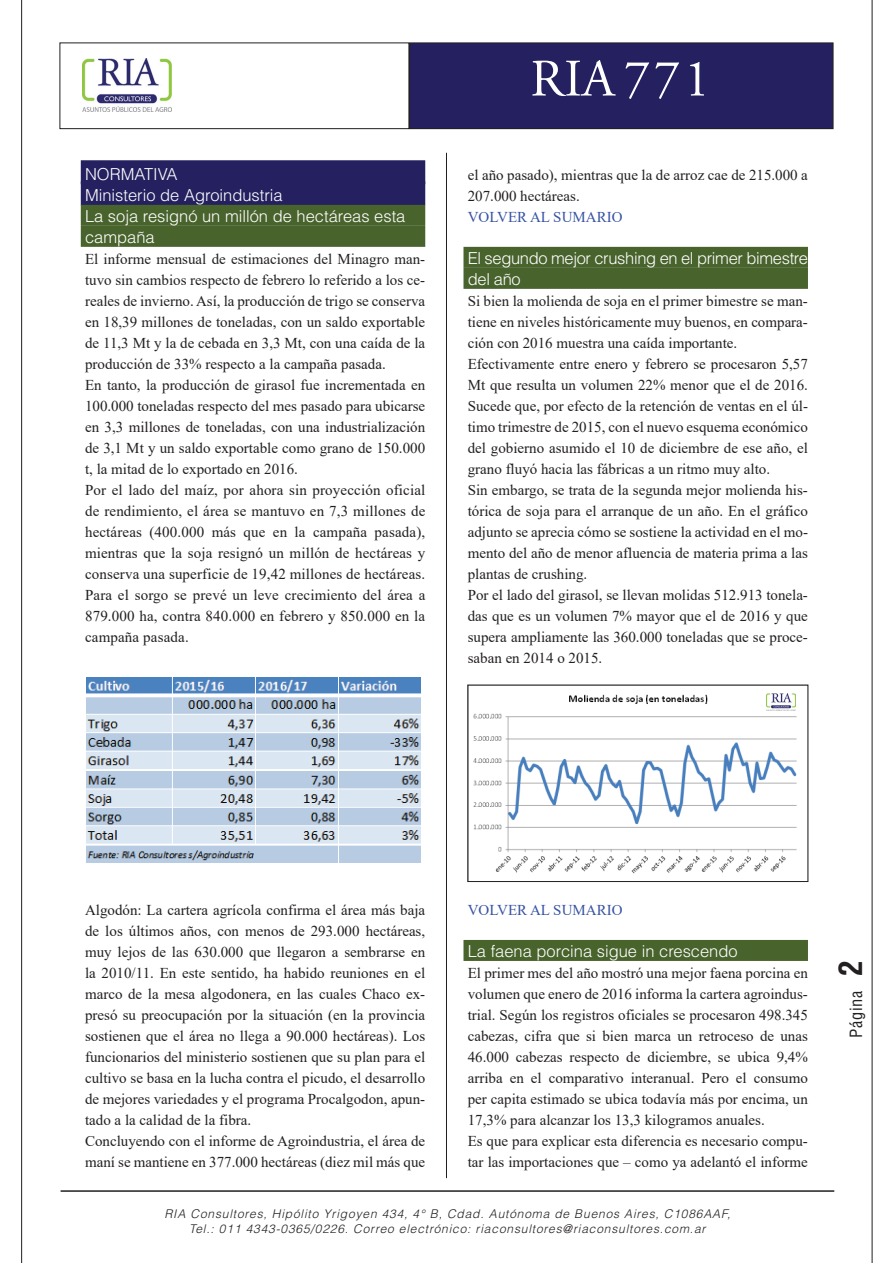
<style>
.page{position:relative;width:893px;height:1263px;background:#fff}
.page>*{position:absolute;margin:0;border:0;box-sizing:border-box;transform-origin:0 0}
.t1{font:52.5px "Adobe Garamond";letter-spacing:.07em;color:#fff}
.t2{font:700 condensed 31.5px "Helvetica LT Std";color:#231f20}
.t3{font:300 16.5px/21px "Helvetica LT Std";color:#fff}
.t4{font:300 16.5px/21px "Helvetica LT Std";letter-spacing:-.02em;color:#fff}
.t5{font:condensed 16.5px "Helvetica LT Std";letter-spacing:.04em;color:#231f20}
.t6{font:15px/21px "Times New Roman";color:#231f20}
.t7{font:15px "Times New Roman";color:#3853a3}
.t8{font:italic 300 12px/15px "Helvetica LT Std";letter-spacing:.07em;color:#231f20;text-align:center}
</style>
<div class="page">
<div style="left:410px;top:43px;width:423px;height:86px;background:#252161"></div>
<div style="left:409px;top:43px;width:424px;height:86px;border:1px solid #231f20"></div>
<div style="left:60px;top:43px;width:349px;height:86px;border:1px solid #231f20"></div>
<hr style="left:61px;top:1190px;width:773px;height:2px;background:#231f20">
<img style="left:83px;top:59px;width:89px;height:52px">
<hr style="left:446px;top:153px;width:1px;height:1025px;background:#231f20">
<hr style="left:21px;top:0;width:1px;height:1263px;background:#231f20">
<hr style="left:872px;top:0;width:1px;height:1263px;background:#231f20">
<div style="left:81px;top:160px;width:344px;height:24px;background:#252161"></div>
<div style="left:81px;top:181px;width:344px;height:24px;background:#252161"></div>
<div style="left:81px;top:205px;width:344px;height:21px;background:#49632d"></div>
<div style="left:81px;top:226px;width:344px;height:21px;background:#49632d"></div>
<div style="left:463px;top:247px;width:345px;height:21px;background:#49632d"></div>
<div style="left:463px;top:268px;width:345px;height:21px;background:#49632d"></div>
<div style="left:463px;top:940px;width:345px;height:21px;background:#49632d"></div>
<img style="left:86px;top:677px;width:335px;height:186px">
<img style="left:473px;top:693px;width:324px;height:181px">
<div style="left:467px;top:685px;width:341px;height:197px;border:1px solid #231f20"></div>
<img style="left:766px;top:693px;width:29px;height:17px">
<p class="t3" style="left:85px;top:163px;width:322px">NORMATIVA<br>Ministerio de Agroindustria<br>La soja resignó un millón de hectáreas esta campaña</p>
<p class="t6" style="left:85px;top:248px;width:342px">El informe mensual de estimaciones del Minagro man&shy;tuvo sin cambios respecto de febrero lo referido a los ce&shy;reales de invierno. Así, la producción de trigo se conserva en 18,39 millones de toneladas, con un saldo exportable de 11,3 Mt y la de cebada en 3,3 Mt, con una caída de la producción de 33% respecto a la campaña pasada.<br>En tanto, la producción de girasol fue incrementada en 100.000 toneladas respecto del mes pasado para ubicarse en 3,3 millones de toneladas, con una industrialización de 3,1 Mt y un saldo exportable como grano de 150.000 t, la mitad de lo exportado en 2016.<br>Por el lado del maíz, por ahora sin proyección oficial de rendimiento, el área se mantuvo en 7,3 millones de hectáreas (400.000 más que en la campaña pasada), mientras que la soja resignó un millón de hectáreas y conserva una superficie de 19,42 millones de hectáreas.<br>Para el sorgo se prevé un leve crecimiento del área a 879.000 ha, contra 840.000 en febrero y 850.000 en la campaña pasada.</p>
<h1 class="t1" style="left:530px;top:51px;width:181px">RIA771</h1>
<p class="t6" style="left:468px;top:164px;width:342px">el año pasado), mientras que la de arroz cae de 215.000 a<br>207.000 hectáreas.</p>
<p class="t7" style="left:468px;top:206px;width:156px">VOLVER AL SUMARIO</p>
<p class="t4" style="left:468px;top:247px;width:342px">El segundo mejor crushing en el primer bimestre del año</p>
<p class="t6" style="left:468px;top:290px;width:342px">Si bien la molienda de soja en el primer bimestre se man&shy;tiene en niveles históricamente muy buenos, en compara&shy;ción con 2016 muestra una caída importante.<br>Efectivamente entre enero y febrero se procesaron 5,57<br>Mt que resulta un volumen 22% menor que el de 2016.<br>Sucede que, por efecto de la retención de ventas en el úl&shy;timo trimestre de 2015, con el nuevo esquema económico del gobierno asumido el 10 de diciembre de ese año, el grano fluyó hacia las fábricas a un ritmo muy alto.<br>Sin embargo, se trata de la segunda mejor molienda his&shy;tórica de soja para el arranque de un año. En el gráfico adjunto se aprecia cómo se sostiene la actividad en el mo&shy;mento del año de menor afluencia de materia prima a las plantas de crushing.<br>Por el lado del girasol, se llevan molidas 512.913 tonela&shy;das que es un volumen 7% mayor que el de 2016 y que supera ampliamente las 360.000 toneladas que se proce&shy;saban en 2014 o 2015.</p>
<p class="t6" style="left:85px;top:899px;width:342px">Algodón: La cartera agrícola confirma el área más baja de los últimos años, con menos de 293.000 hectáreas, muy lejos de las 630.000 que llegaron a sembrarse en la 2010/11. En este sentido, ha habido reuniones en el marco de la mesa algodonera, en las cuales Chaco ex&shy;presó su preocupación por la situación (en la provincia sostienen que el área no llega a 90.000 hectáreas). Los funcionarios del ministerio sostienen que su plan para el cultivo se basa en la lucha contra el picudo, el desarrollo de mejores variedades y el programa Procalgodon, apun&shy;tado a la calidad de la fibra.<br>Concluyendo con el informe de Agroindustria, el área de maní se mantiene en 377.000 hectáreas (diez mil más que</p>
<p class="t7" style="left:468px;top:899px;width:156px">VOLVER AL SUMARIO</p>
<p class="t3" style="left:468px;top:940px;width:271px">La faena porcina sigue in crescendo</p>
<p class="t6" style="left:468px;top:962px;width:342px">El primer mes del año mostró una mejor faena porcina en volumen que enero de 2016 informa la cartera agroindus&shy;trial. Según los registros oficiales se procesaron 498.345 cabezas, cifra que si bien marca un retroceso de unas 46.000 cabezas respecto de diciembre, se ubica 9,4% arriba en el comparativo interanual. Pero el consumo per capita estimado se ubica todavía más por encima, un 17,3% para alcanzar los 13,3 kilogramos anuales.<br>Es que para explicar esta diferencia es necesario compu&shy;tar las importaciones que – como ya adelantó el informe</p>
<p class="t8" style="left:164px;top:1206px;width:567px">RIA Consultores, Hipólito Yrigoyen 434, 4° B, Cdad. Autónoma de Buenos Aires, C1086AAF,<br>Tel.: 011 4343-0365/0226. Correo electrónico: riaconsultores@riaconsultores.com.ar</p>
<h2 class="t2" style="left:831px;top:976px;width:17px;rotate:-90deg">2</h2>
<p class="t5" style="left:846px;top:1038px;width:49px;rotate:-90deg">Página</p>
</div>
